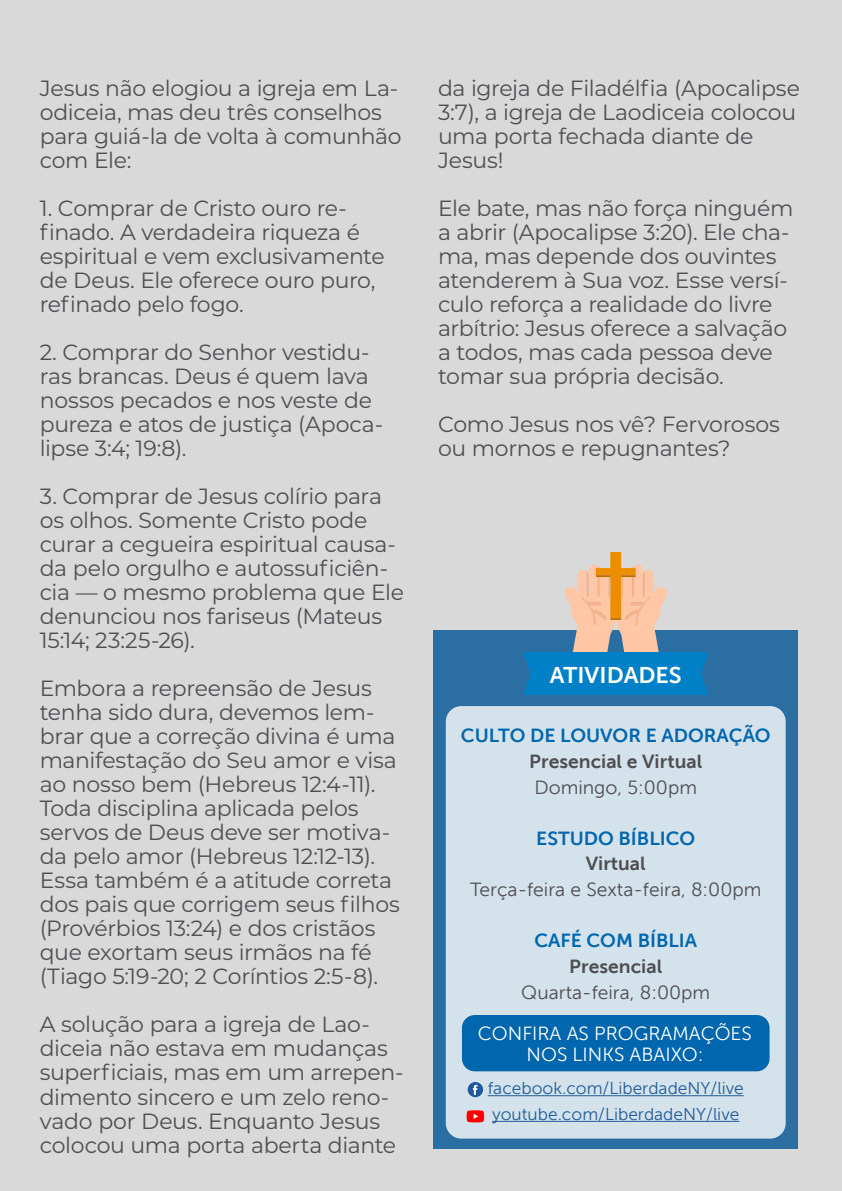
<style>
.page{position:relative;width:842px;height:1191px;background:#d9d9d9}
.page>*{position:absolute;margin:0;border:0;box-sizing:border-box;transform-origin:0 0}
.t1{font:22.8px "Museo Sans 700";color:#fff}
.t2{font:22px/24px "Montserrat";letter-spacing:-.015em;color:#4f4e50}
.t3{font:19px "Museo Sans 300";color:#4f4e50}
.t4{font:19px "Museo Sans 700";color:#0066ad}
.t5{font:19px/21.2px "Museo Sans 300";color:#fff;text-align:center}
.t6{font:19px "Museo Sans 700";color:#4f4e50}
.t7{font:17.2px/25.6px "Museo Sans 300";color:#235d9b}
</style>
<div class="page">
<div style="left:434px;top:629px;width:364px;height:519px;background:#2b6ea2"></div>
<div style="left:446px;top:706px;width:340px;height:432px;background:#d4e2ec;border-radius:15px"></div>
<svg style="left:564px;top:552px;width:103px;height:100px"></svg>
<hr style="left:488px;top:1095px;width:256px;height:1px;background:#235d9b">
<hr style="left:492px;top:1121px;width:247px;height:1px;background:#235d9b">
<div style="left:462px;top:1015px;width:307px;height:56px;background:#0066ad;border-radius:13px"></div>
<svg style="left:467px;top:1110px;width:17px;height:12px"></svg>
<div style="left:468px;top:1082px;width:15px;height:15px;background:#20599d;border-radius:50%"></div>
<svg style="left:473px;top:1085px;width:4px;height:9px"></svg>
<div style="left:531px;top:652px;width:170px;height:43px;background:#0081c7"></div>
<svg style="left:523px;top:652px;width:8px;height:43px"></svg>
<svg style="left:701px;top:652px;width:7px;height:43px"></svg>
<p class="t2" style="left:40px;top:75px;width:364px">Jesus não elogiou a igreja em La&shy;odiceia, mas deu três conselhos para guiá-la de volta à comunhão com Ele:</p>
<p class="t2" style="left:40px;top:195px;width:347px">1️ . Comprar de Cristo ouro re&shy;finado. A verdadeira riqueza é espiritual e vem exclusivamente de Deus. Ele oferece ouro puro, refinado pelo fogo.</p>
<p class="t2" style="left:40px;top:339px;width:345px">2. Comprar do Senhor vestidu&shy;ras brancas. Deus é quem lava nossos pecados e nos veste de pureza e atos de justiça (Apoca&shy;lipse 3:4; 19:8).</p>
<p class="t2" style="left:40px;top:483px;width:366px">3. Comprar de Jesus colírio para os olhos. Somente Cristo pode curar a cegueira espiritual causa&shy;da pelo orgulho e autossuficiên&shy;cia — o mesmo problema que Ele denunciou nos fariseus (Mateus<br>15:14; 23:25-26).</p>
<p class="t2" style="left:40px;top:675px;width:362px">Embora a repreensão de Jesus tenha sido dura, devemos lem&shy;brar que a correção divina é uma manifestação do Seu amor e visa ao nosso bem (Hebreus 12:4-11).<br>Toda disciplina aplicada pelos servos de Deus deve ser motiva&shy;da pelo amor (Hebreus 12:12-13).<br>Essa também é a atitude correta dos pais que corrigem seus filhos (Provérbios 13:24) e dos cristãos que exortam seus irmãos na fé (Tiago 5:19-20; 2 Coríntios 2:5-8).</p>
<p class="t2" style="left:40px;top:1011px;width:365px">A solução para a igreja de Lao&shy;diceia não estava em mudanças superficiais, mas em um arrepen&shy;dimento sincero e um zelo reno&shy;vado por Deus. Enquanto Jesus colocou uma porta aberta diante</p>
<p class="t2" style="left:438px;top:76px;width:363px">da igreja de Filadélfia (Apocalipse<br>3:7), a igreja de Laodiceia colocou uma porta fechada diante de<br>Jesus!</p>
<p class="t2" style="left:438px;top:196px;width:357px">Ele bate, mas não força ninguém a abrir (Apocalipse 3:20). Ele cha&shy;ma, mas depende dos ouvintes atenderem à Sua voz. Esse versí&shy;culo reforça a realidade do livre arbítrio: Jesus oferece a salvação a todos, mas cada pessoa deve tomar sua própria decisão.</p>
<p class="t2" style="left:438px;top:412px;width:343px">Como Jesus nos vê? Fervorosos ou mornos e repugnantes?</p>
<p class="t1" style="left:550px;top:662px;width:134px">ATIVIDADES</p>
<p class="t4" style="left:461px;top:725px;width:311px">CULTO DE LOUVOR E ADORAÇÃO</p>
<p class="t6" style="left:529px;top:750px;width:174px">Presencial e Virtual</p>
<p class="t3" style="left:534px;top:776px;width:164px">Domingo, 5:00pm</p>
<p class="t4" style="left:536px;top:827px;width:160px">ESTUDO BÍBLICO</p>
<p class="t6" style="left:586px;top:853px;width:61px">Virtual</p>
<p class="t3" style="left:470px;top:879px;width:293px">Terça-feira e Sexta-feira, 8:00pm</p>
<p class="t4" style="left:534px;top:930px;width:164px">CAFÉ COM BÍBLIA</p>
<p class="t6" style="left:569px;top:955px;width:94px">Presencial</p>
<p class="t3" style="left:521px;top:981px;width:190px">Quarta-feira, 8:00pm</p>
<p class="t5" style="left:478px;top:1023px;width:276px">CONFIRA AS PROGRAMAÇÕES<br>NOS LINKS ABAIXO:</p>
<p class="t7" style="left:488px;top:1075px;width:257px">facebook.com/LiberdadeNY/live youtube.com/LiberdadeNY/live</p>
</div>
